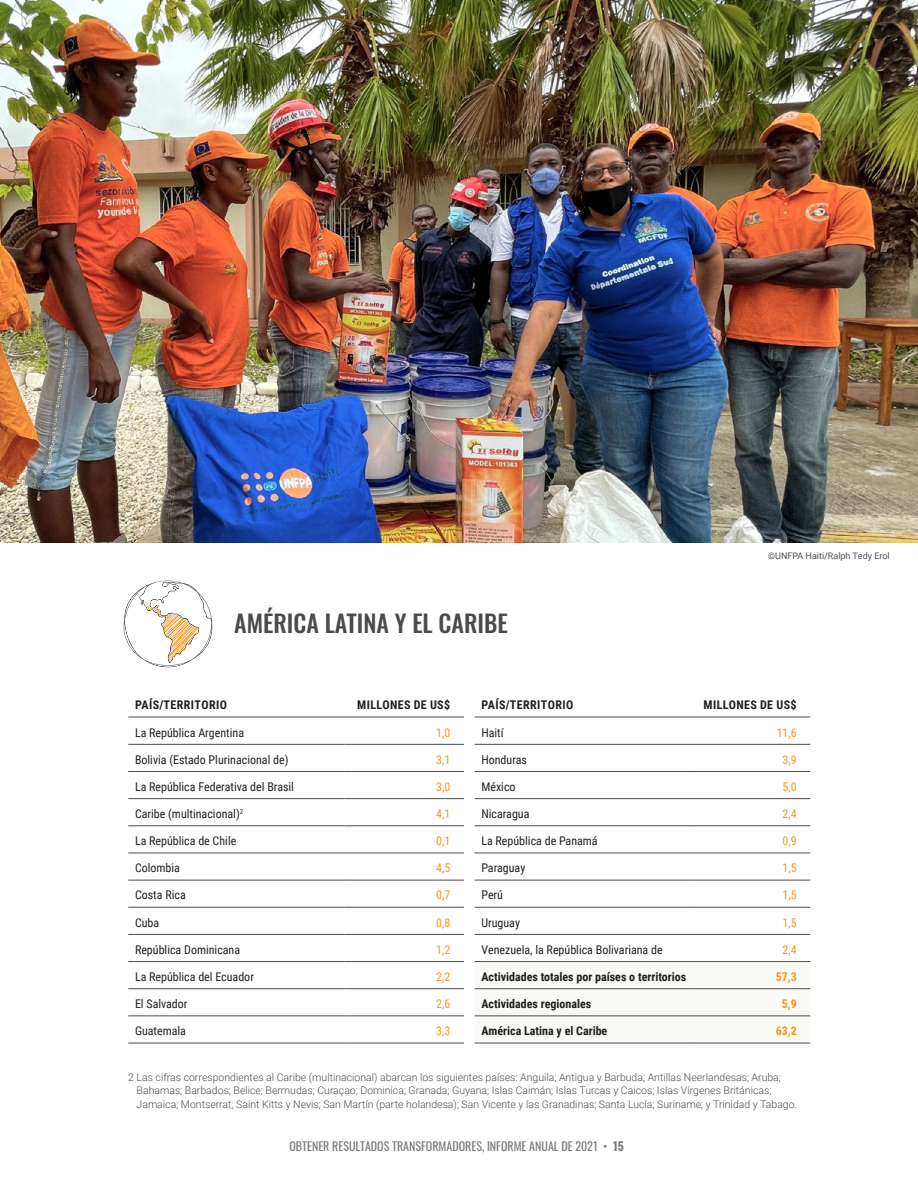
<style>
.page{position:relative;width:918px;height:1188px;background:#fff}
.page>*{position:absolute;margin:0;border:0;box-sizing:border-box;transform-origin:0 0}
.Heading_3{font:500 24px "Oswald";color:#494c4d}
.by_country_table{font:12px "Roboto Condensed";color:#231f20}
.Heading_6{font:700 12px "Roboto Condensed";color:#231f20}
.Heading_6-2{font:12px "Roboto Condensed";color:#f8971d}
.Heading_6-3{font:700 12px "Roboto Condensed";letter-spacing:.035em;color:#231f20}
.t1{font:12px "Oswald";color:#7d7a7a}
.Heading_6-4{font:12px "Roboto Condensed";color:#231f20}
.Heading_6-5{font:700 12px "Roboto Condensed";color:#f8971d}
.Paragraph_Style_2{font:300 10.5px/13.5px "Roboto";color:#494c4d}
.t2{font:9px "Roboto";color:#231f20}
.s1{font-weight:700}
</style>
<div class="page">
<hr style="left:128px;top:717px;width:217px;height:1px;background:#494c4d">
<hr style="left:345px;top:717px;width:119px;height:1px;background:#494c4d">
<hr style="left:128px;top:744px;width:217px;height:1px;background:#494c4d">
<hr style="left:345px;top:744px;width:119px;height:1px;background:#494c4d">
<hr style="left:128px;top:771px;width:217px;height:1px;background:#494c4d">
<hr style="left:345px;top:771px;width:119px;height:1px;background:#494c4d">
<hr style="left:128px;top:798px;width:217px;height:1px;background:#494c4d">
<hr style="left:345px;top:798px;width:119px;height:1px;background:#494c4d">
<hr style="left:128px;top:826px;width:217px;height:1px;background:#494c4d">
<hr style="left:345px;top:826px;width:119px;height:1px;background:#494c4d">
<hr style="left:128px;top:853px;width:217px;height:1px;background:#494c4d">
<hr style="left:345px;top:853px;width:119px;height:1px;background:#494c4d">
<hr style="left:128px;top:880px;width:217px;height:1px;background:#494c4d">
<hr style="left:345px;top:880px;width:119px;height:1px;background:#494c4d">
<hr style="left:128px;top:907px;width:217px;height:1px;background:#494c4d">
<hr style="left:345px;top:907px;width:119px;height:1px;background:#494c4d">
<hr style="left:128px;top:934px;width:217px;height:1px;background:#494c4d">
<hr style="left:345px;top:934px;width:119px;height:1px;background:#494c4d">
<hr style="left:128px;top:961px;width:217px;height:1px;background:#494c4d">
<hr style="left:345px;top:961px;width:119px;height:1px;background:#494c4d">
<hr style="left:128px;top:988px;width:217px;height:1px;background:#494c4d">
<hr style="left:345px;top:988px;width:119px;height:1px;background:#494c4d">
<hr style="left:128px;top:1016px;width:217px;height:1px;background:#494c4d">
<hr style="left:345px;top:1016px;width:119px;height:1px;background:#494c4d">
<hr style="left:128px;top:1043px;width:217px;height:1px;background:#494c4d">
<hr style="left:345px;top:1043px;width:119px;height:1px;background:#494c4d">
<div style="left:475px;top:962px;width:335px;height:81px;background:#f9f9f5"></div>
<hr style="left:475px;top:717px;width:216px;height:1px;background:#494c4d">
<hr style="left:691px;top:717px;width:119px;height:1px;background:#494c4d">
<hr style="left:475px;top:744px;width:216px;height:1px;background:#494c4d">
<hr style="left:475px;top:771px;width:216px;height:1px;background:#494c4d">
<hr style="left:475px;top:798px;width:216px;height:1px;background:#494c4d">
<hr style="left:475px;top:826px;width:216px;height:1px;background:#494c4d">
<hr style="left:475px;top:853px;width:216px;height:1px;background:#494c4d">
<hr style="left:475px;top:880px;width:216px;height:1px;background:#494c4d">
<hr style="left:475px;top:907px;width:216px;height:1px;background:#494c4d">
<hr style="left:691px;top:744px;width:119px;height:1px;background:#494c4d">
<hr style="left:691px;top:771px;width:119px;height:1px;background:#494c4d">
<hr style="left:691px;top:798px;width:119px;height:1px;background:#494c4d">
<hr style="left:691px;top:826px;width:119px;height:1px;background:#494c4d">
<hr style="left:691px;top:853px;width:119px;height:1px;background:#494c4d">
<hr style="left:691px;top:880px;width:119px;height:1px;background:#494c4d">
<hr style="left:691px;top:907px;width:119px;height:1px;background:#494c4d">
<hr style="left:475px;top:934px;width:216px;height:1px;background:#494c4d">
<hr style="left:691px;top:934px;width:119px;height:1px;background:#494c4d">
<hr style="left:475px;top:961px;width:216px;height:1px;background:#494c4d">
<hr style="left:691px;top:961px;width:119px;height:1px;background:#494c4d">
<hr style="left:475px;top:988px;width:216px;height:1px;background:#494c4d">
<hr style="left:475px;top:1016px;width:216px;height:1px;background:#494c4d">
<hr style="left:475px;top:1043px;width:216px;height:1px;background:#494c4d">
<hr style="left:691px;top:988px;width:119px;height:1px;background:#494c4d">
<hr style="left:691px;top:1016px;width:119px;height:1px;background:#494c4d">
<hr style="left:691px;top:1043px;width:119px;height:1px;background:#494c4d">
<svg style="left:123px;top:581px;width:90px;height:87px"></svg>
<img style="left:0;top:0;width:918px;height:543px">
<p class="Heading_3" style="left:234px;top:611px;width:275px">AMÉRICA LATINA Y EL CARIBE</p>
<p class="t2" style="left:768px;top:549px;width:123px">©UNFPA Haiti/Ralph Tedy Erol</p>
<p class="Heading_6-3" style="left:482px;top:696px;width:93px">PAÍS/TERRITORIO</p>
<p class="Heading_6-3" style="left:704px;top:696px;width:95px">MILLONES DE US$</p>
<p class="by_country_table" style="left:481px;top:724px;width:24px">Haití</p>
<p class="Heading_6-2" style="left:777px;top:724px;width:22px">11,6</p>
<p class="by_country_table" style="left:481px;top:751px;width:47px">Honduras</p>
<p class="Heading_6-2" style="left:783px;top:751px;width:16px">3,9</p>
<p class="by_country_table" style="left:481px;top:778px;width:36px">México</p>
<p class="Heading_6-2" style="left:783px;top:778px;width:16px">5,0</p>
<p class="by_country_table" style="left:481px;top:805px;width:50px">Nicaragua</p>
<p class="Heading_6-2" style="left:783px;top:805px;width:16px">2,4</p>
<p class="by_country_table" style="left:481px;top:832px;width:118px">La República de Panamá</p>
<p class="Heading_6-2" style="left:783px;top:832px;width:16px">0,9</p>
<p class="by_country_table" style="left:481px;top:860px;width:45px">Paraguay</p>
<p class="Heading_6-2" style="left:783px;top:860px;width:16px">1,5</p>
<p class="by_country_table" style="left:481px;top:887px;width:23px">Perú</p>
<p class="Heading_6-2" style="left:783px;top:887px;width:16px">1,5</p>
<p class="by_country_table" style="left:481px;top:914px;width:40px">Uruguay</p>
<p class="Heading_6-2" style="left:783px;top:914px;width:16px">1,5</p>
<p class="Heading_6-4" style="left:481px;top:941px;width:183px">Venezuela, la República Bolivariana de</p>
<p class="Heading_6-2" style="left:783px;top:941px;width:16px">2,4</p>
<p class="Heading_6" style="left:481px;top:968px;width:206px">Actividades totales por países o territorios</p>
<p class="Heading_6-5" style="left:776px;top:968px;width:23px">57,3</p>
<p class="Heading_6" style="left:481px;top:995px;width:111px">Actividades regionales</p>
<p class="Heading_6-5" style="left:782px;top:995px;width:17px">5,9</p>
<p class="Heading_6" style="left:481px;top:1023px;width:128px">América Latina y el Caribe</p>
<p class="Heading_6-5" style="left:776px;top:1023px;width:23px">63,2</p>
<p class="Paragraph_Style_2" style="left:137px;top:1070px;width:662px;text-indent:-8px">2 Las cifras correspondientes al Caribe (multinacional) abarcan los siguientes países: Anguila; Antigua y Barbuda; Antillas Neerlandesas; Aruba;<br>Bahamas; Barbados; Belice; Bermudas; Curaçao; Dominica; Granada; Guyana; Islas Caimán; Islas Turcas y Caicos; Islas Vírgenes Británicas;<br>Jamaica; Montserrat; Saint Kitts y Nevis; San Martín (parte holandesa); San Vicente y las Granadinas; Santa Lucía; Suriname; y Trinidad y Tabago.</p>
<p class="Heading_6-3" style="left:135px;top:696px;width:93px">PAÍS/TERRITORIO</p>
<p class="Heading_6-3" style="left:357px;top:696px;width:95px">MILLONES DE US$</p>
<p class="by_country_table" style="left:135px;top:724px;width:111px">La República Argentina</p>
<p class="Heading_6-2" style="left:436px;top:724px;width:16px">1,0</p>
<p class="by_country_table" style="left:135px;top:751px;width:155px">Bolivia (Estado Plurinacional de)</p>
<p class="Heading_6-2" style="left:436px;top:751px;width:16px">3,1</p>
<p class="by_country_table" style="left:135px;top:778px;width:161px">La República Federativa del Brasil</p>
<p class="Heading_6-2" style="left:436px;top:778px;width:16px">3,0</p>
<p class="by_country_table" style="left:135px;top:805px;width:110px">Caribe (multinacional)<sup>2</sup></p>
<p class="Heading_6-2" style="left:436px;top:805px;width:16px">4,1</p>
<p class="by_country_table" style="left:135px;top:832px;width:103px">La República de Chile</p>
<p class="Heading_6-2" style="left:436px;top:832px;width:16px">0,1</p>
<p class="by_country_table" style="left:135px;top:860px;width:47px">Colombia</p>
<p class="Heading_6-2" style="left:436px;top:860px;width:16px">4,5</p>
<p class="by_country_table" style="left:135px;top:887px;width:52px">Costa Rica</p>
<p class="Heading_6-2" style="left:436px;top:887px;width:16px">0,7</p>
<p class="by_country_table" style="left:135px;top:914px;width:26px">Cuba</p>
<p class="Heading_6-2" style="left:436px;top:914px;width:16px">0,8</p>
<p class="by_country_table" style="left:135px;top:941px;width:107px">República Dominicana</p>
<p class="Heading_6-2" style="left:436px;top:941px;width:16px">1,2</p>
<p class="by_country_table" style="left:135px;top:968px;width:120px">La República del Ecuador</p>
<p class="Heading_6-2" style="left:436px;top:968px;width:16px">2,2</p>
<p class="by_country_table" style="left:135px;top:995px;width:54px">El Salvador</p>
<p class="Heading_6-2" style="left:436px;top:995px;width:16px">2,6</p>
<p class="by_country_table" style="left:135px;top:1023px;width:53px">Guatemala</p>
<p class="Heading_6-2" style="left:436px;top:1023px;width:16px">3,3</p>
<p class="t1" style="left:289px;top:1135px;width:336px">OBTENER RESULTADOS TRANSFORMADORES, INFORME ANUAL DE 2021 • <span class="s1">15</span></p>
</div>
